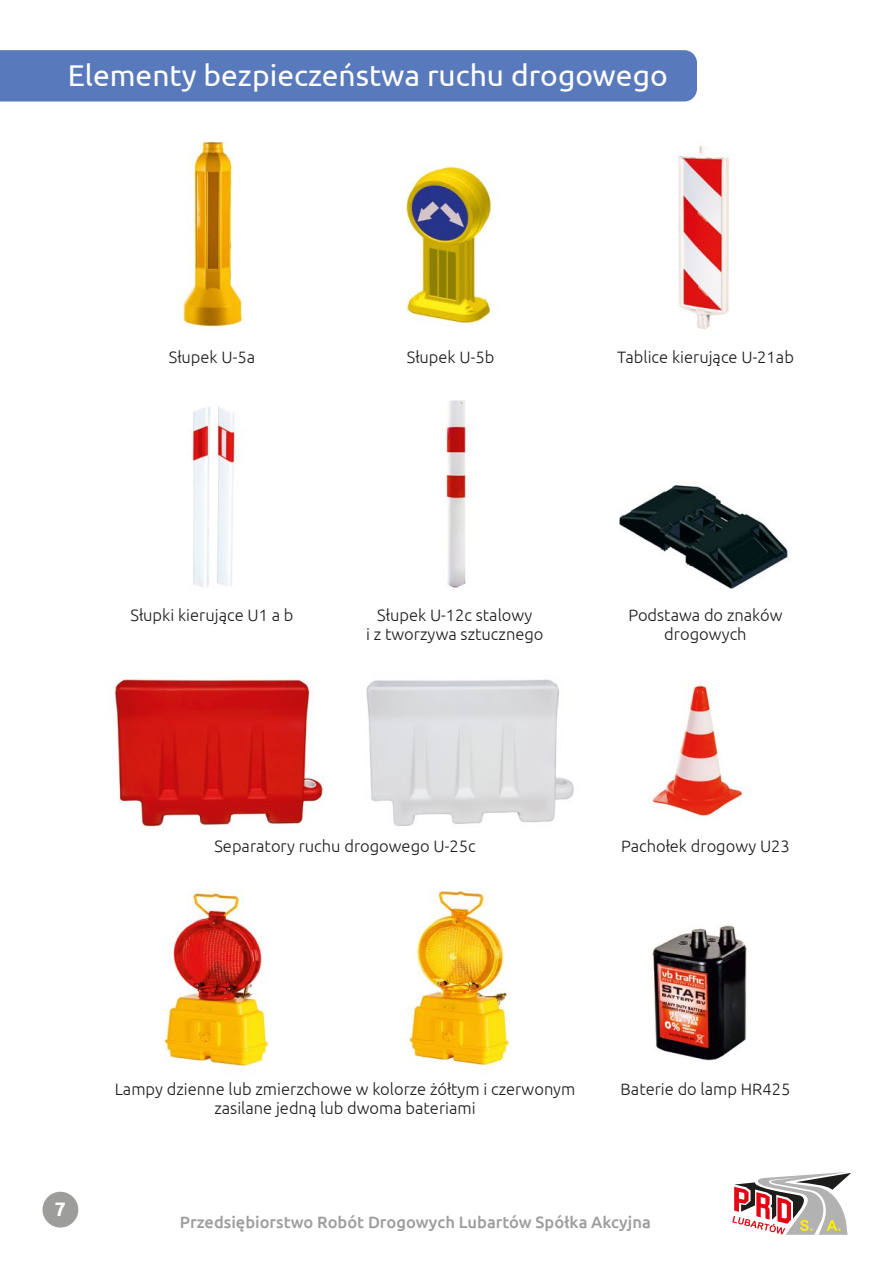
<style>
.page{position:relative;width:893px;height:1263px;background:#fff}
.page>*{position:absolute;margin:0;border:0;box-sizing:border-box;transform-origin:0 0}
.t1{font:30px "Ubuntu";color:#fff}
.t2{font:700 19.5px "Ubuntu";color:#fff}
.t3{font:300 16.5px/19.5px "Ubuntu";color:#1d1d1b;text-align:center}
.t4{font:500 16.5px "Ubuntu";color:#9d9d9c}
</style>
<div class="page">
<img style="left:42px;top:141px;width:746px;height:1087px">
<div style="left:0;top:50px;width:697px;height:52px;background:#587abc"></div>
<div style="left:43px;top:1192px;width:35px;height:35px;background:#9d9d9c;border-radius:50%"></div>
<svg style="left:732px;top:1172px;width:119px;height:63px"></svg>
<h1 class="t1" style="left:68px;top:57px;width:601px">Elementy bezpieczeństwa ruchu drogowego</h1>
<p class="t3" style="left:169px;top:347px;width:88px">Słupek U-5a</p>
<p class="t3" style="left:407px;top:347px;width:89px">Słupek U-5b</p>
<p class="t3" style="left:617px;top:347px;width:178px">Tablice kierujące U-21ab</p>
<p class="t3" style="left:130px;top:605px;width:165px">Słupki kierujące U1 a b</p>
<p class="t3" style="left:366px;top:605px;width:179px">Słupek U-12c stalowy<br>i z tworzywa sztucznego</p>
<p class="t3" style="left:628px;top:605px;width:156px">Podstawa do znaków drogowych</p>
<p class="t3" style="left:214px;top:835px;width:263px">Separatory ruchu drogowego U-25c</p>
<p class="t3" style="left:621px;top:835px;width:170px">Pachołek drogowy U23</p>
<p class="t2" style="left:55px;top:1197px;width:13px">7</p>
<p class="t3" style="left:115px;top:1078px;width:462px">Lampy dzienne lub zmierzchowe w kolorze żółtym i czerwonym</p>
<p class="t3" style="left:621px;top:1078px;width:171px">Baterie do lamp HR425</p>
<p class="t3" style="left:214px;top:1098px;width:263px">zasilane jedną lub dwoma bateriami</p>
<p class="t4" style="left:180px;top:1212px;width:472px">Przedsiębiorstwo Robót Drogowych Lubartów Spółka Akcyjna</p>
</div>
